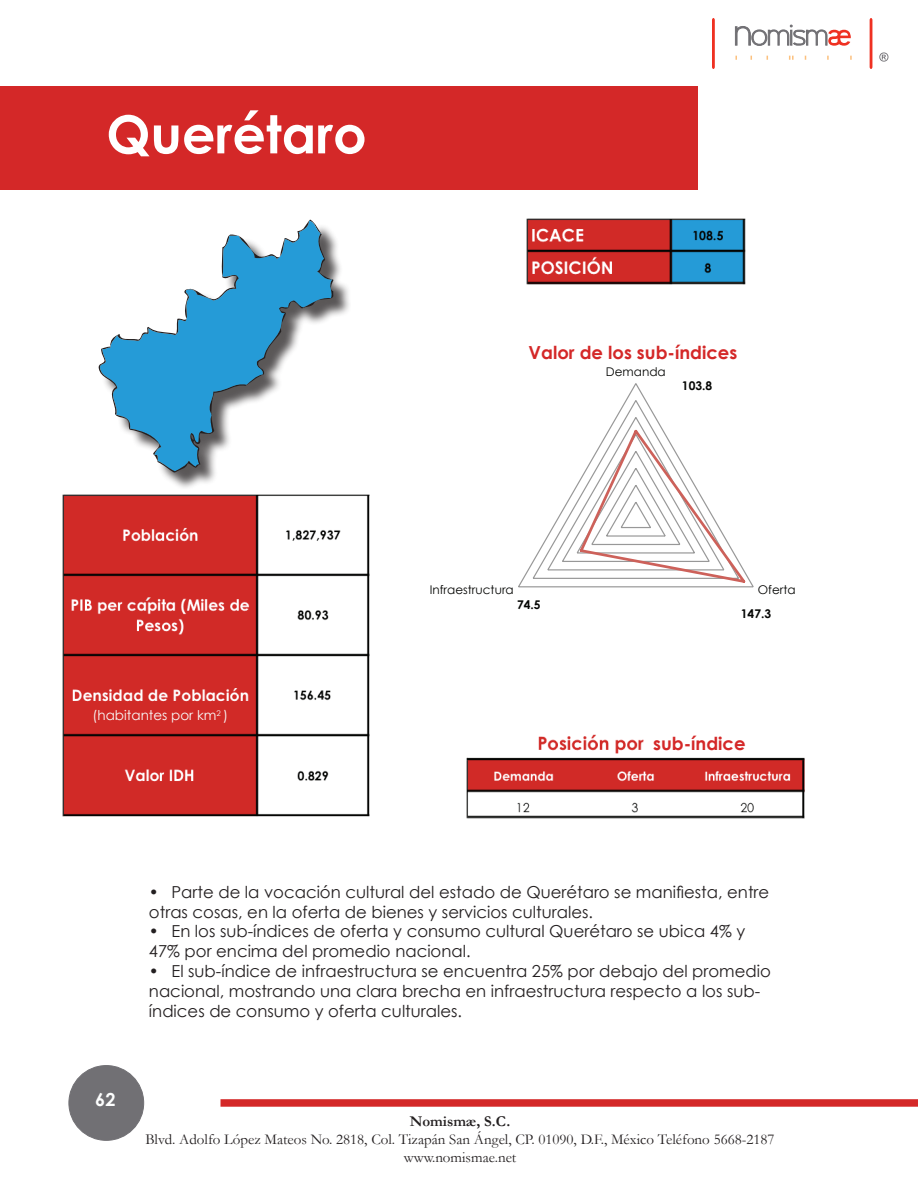
<style>
.page{position:relative;width:918px;height:1188px;background:#fff}
.page>*{position:absolute;margin:0;border:0;box-sizing:border-box;transform-origin:0 0}
.t1{font:700 52.5px "Century Gothic";color:#fff}
.t2{font:700 18px "Century Gothic";color:#d42828}
.t3{font:700 18px "Century Gothic";color:#fdfefe}
.t4{font:700 18px "Century Gothic";color:#f0f9fb}
.t5{font:16.5px/19.8px "Century Gothic";color:#231f20}
.t6{font:15px/18px "Garamond";color:#231f20;text-align:center}
.t7{font:700 15px "Garamond";color:#231f20}
.t8{font:13.5px "Century Gothic";color:#f9faf9}
.t9{font:12px "Century Gothic";color:#040503}
.t10{font:700 12px "Century Gothic";color:#040503}
</style>
<div class="page">
<div style="left:0;top:86px;width:697px;height:103px;background:#d42828"></div>
<div style="left:69px;top:1066px;width:75px;height:74px;background:#717074;border-radius:50%"></div>
<div style="left:69px;top:1065px;width:75px;height:76px;border:1px solid #717074;border-radius:50%"></div>
<svg style="left:735px;top:25px;width:116px;height:21px"></svg>
<svg style="left:789px;top:56px;width:5px;height:4px"></svg>
<svg style="left:712px;top:18px;width:3px;height:51px"></svg>
<svg style="left:870px;top:18px;width:2px;height:51px"></svg>
<svg style="left:879px;top:52px;width:9px;height:10px"></svg>
<div style="left:220px;top:1099px;width:698px;height:8px;background:#d42828"></div>
<div style="left:101px;top:222px;width:250px;height:268px;background:#231f20;opacity:.75"></div>
<svg style="left:98px;top:220px;width:236px;height:252px"></svg>
<svg style="left:518px;top:383px;width:236px;height:205px"></svg>
<svg style="left:578px;top:427px;width:170px;height:158px"></svg>
<img style="left:526px;top:219px;width:220px;height:65px">
<img style="left:62px;top:495px;width:308px;height:321px">
<img style="left:467px;top:734px;width:338px;height:84px">
<div style="left:680px;top:733px;width:8px;height:7px;background:#fff"></div>
<div style="left:648px;top:736px;width:103px;height:16px;background:#fff"></div>
<div style="left:465px;top:731px;width:33px;height:26px;background:#fff"></div>
<h1 class="t1" style="left:106px;top:101px;width:262px">Querétaro</h1>
<p class="t2" style="left:529px;top:342px;width:210px">Valor de los sub-índices</p>
<p class="t9" style="left:606px;top:364px;width:61px">Demanda</p>
<p class="t10" style="left:682px;top:378px;width:32px">103.8</p>
<p class="t4" style="left:144px;top:594px;width:9px">´</p>
<p class="t8" style="left:93px;top:707px;width:137px">(habitantes por km<sup>2</sup> )</p>
<p class="t9" style="left:430px;top:583px;width:85px">Infraestructura</p>
<p class="t9" style="left:758px;top:583px;width:39px">Oferta</p>
<p class="t10" style="left:517px;top:597px;width:25px">74.5</p>
<p class="t10" style="left:741px;top:606px;width:32px">147.3</p>
<p class="t2" style="left:653px;top:732px;width:94px">sub-índice</p>
<p class="t3" style="left:95px;top:1088px;width:22px">62</p>
<p class="t5" style="left:149px;top:882px;width:622px">• Parte de la vocación cultural del estado de Querétaro se manifiesta, entre otras cosas, en la oferta de bienes y servicios culturales.</p>
<p class="t5" style="left:149px;top:921px;width:598px">• En los sub-índices de oferta y consumo cultural Querétaro se ubica 4% y<br>47% por encima del promedio nacional.</p>
<p class="t5" style="left:149px;top:961px;width:623px">• El sub-índice de infraestructura se encuentra 25% por debajo del promedio nacional, mostrando una clara brecha en infraestructura respecto a los sub&shy;índices de consumo y oferta culturales.</p>
<p class="t7" style="left:410px;top:1112px;width:102px">Nomismæ, S.C.</p>
<p class="t6" style="left:145px;top:1130px;width:631px">Blvd. Adolfo López Mateos No. 2818, Col. Tizapán San Ángel, CP. 01090, D.F., México Teléfono 5668-2187 www.nomismae.net</p>
</div>
